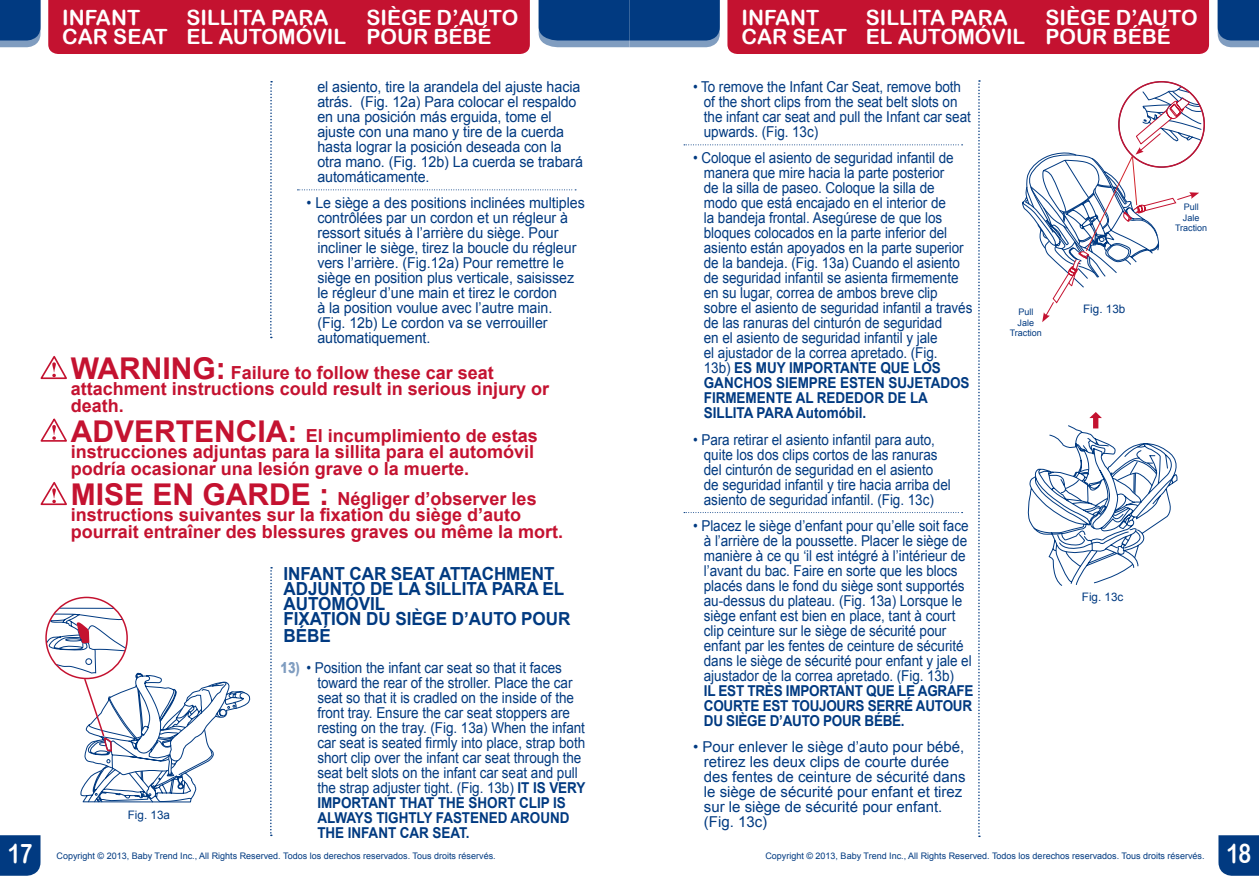
<style>
.page{position:relative;width:1259px;height:893px;background:#fff}
.page>*{position:absolute;margin:0;border:0;box-sizing:border-box;transform-origin:0 0}
.t1{font:27px "Arial Rounded MT Bold";color:#fff;scale:.8 1}
.t2{font:21px/18.8px "Arial Rounded MT Bold";color:#fff}
.t3{font:700 18px/16.5px "Arial";color:#c41230}
.t4{font:700 18px/15.3px "Arial";letter-spacing:-.005em;color:#013a81;scale:.95 1}
.t5{font:15px/15px "Arial";letter-spacing:-.005em;color:#013a81;scale:.9 1}
.t6{font:15px/15px "Arial";letter-spacing:-.005em;color:#013a81;scale:.95 1}
.t7{font:15px/15px "Arial";letter-spacing:-.005em;color:#013a81}
.t8{font:700 15px/15px "Arial";letter-spacing:-.02em;color:#013a81;text-align:justify;scale:.9 1}
.t9{font:11.7px "Arial";color:#013a81}
.t10{font:9px/10.8px "Arial";color:#013a81;text-align:center}
.s1{font-weight:700}
.s2{font-size:30px}
.s3{font-weight:900;color:#809dc0}
</style>
<div class="page">
<div style="left:0;top:835px;width:40px;height:41px;background:#013a81"></div>
<svg style="left:1218px;top:835px;width:41px;height:41px;background:#0c4386"></svg>
<svg style="left:684px;top:144px;width:278px;height:1px"></svg>
<svg style="left:684px;top:512px;width:278px;height:1px"></svg>
<svg style="left:297px;top:189px;width:279px;height:1px"></svg>
<svg style="left:270px;top:81px;width:2px;height:257px"></svg>
<svg style="left:270px;top:567px;width:2px;height:269px"></svg>
<svg style="left:978px;top:80px;width:2px;height:757px"></svg>
<svg style="left:0;top:0;width:40px;height:47px;background:#164a8b"></svg>
<svg style="left:40px;top:355px;width:27px;height:25px"></svg>
<svg style="left:40px;top:418px;width:27px;height:24px"></svg>
<svg style="left:40px;top:481px;width:27px;height:25px"></svg>
<svg style="left:1022px;top:84px;width:180px;height:238px"></svg>
<div style="left:1118px;top:81px;width:87px;height:87px;border:2px solid #c41230;border-radius:50%"></div>
<svg style="left:46px;top:607px;width:205px;height:196px"></svg>
<svg style="left:1027px;top:412px;width:151px;height:174px"></svg>
<div style="left:727px;top:0;width:482px;height:54px;background:#c41230"></div>
<div style="left:48px;top:0;width:482px;height:54px;background:#c41230"></div>
<svg style="left:538px;top:0;width:182px;height:47px;background:#164a8b"></svg>
<svg style="left:1217px;top:0;width:42px;height:47px;background:#1a4d8d"></svg>
<h2 class="t2" style="left:62px;top:8px;width:107px">INFANT<br>CAR SEAT</h2>
<h2 class="t2" style="left:187px;top:8px;width:161px">SILLITA PARA<br>EL AUTOMÓVIL</h2>
<h2 class="t2" style="left:366px;top:8px;width:153px">SIÈGE D’AUTO<br>POUR BÉBÉ</h2>
<h2 class="t2" style="left:741px;top:8px;width:107px">INFANT<br>CAR SEAT</h2>
<h2 class="t2" style="left:865px;top:8px;width:161px">SILLITA PARA<br>EL AUTOMÓVIL</h2>
<h2 class="t2" style="left:1045px;top:8px;width:153px">SIÈGE D’AUTO<br>POUR BÉBÉ</h2>
<p class="t5" style="left:704px;top:79px;width:298px;text-indent:-11px">• To remove the Infant Car Seat, remove both of the short clips from the seat belt slots on the infant car seat and pull the Infant car seat upwards. (Fig. 13c)</p>
<p class="t5" style="left:704px;top:151px;width:300px;text-indent:-11px">• Coloque el asiento de seguridad infantil de manera que mire hacia la parte posterior<br>de la silla de paseo. Coloque la silla de<br>modo que está encajado en el interior de<br>la bandeja frontal. Asegúrese de que los bloques colocados en la parte inferior del asiento están apoyados en la parte superior de la bandeja. (Fig. 13a) Cuando el asiento de seguridad infantil se asienta firmemente en su lugar, correa de ambos breve clip sobre el asiento de seguridad infantil a través de las ranuras del cinturón de seguridad<br>en el asiento de seguridad infantil y jale<br>el ajustador de la correa apretado. (Fig.<br>13b) <span class="s1">ES MUY IMPORTANTE QUE LOS GANCHOS SIEMPRE ESTEN SUJETADOS FIRMEMENTE AL REDEDOR DE LA SILLITA PARA Automóbil.</span></p>
<p class="t5" style="left:704px;top:432px;width:276px;text-indent:-11px">• Para retirar el asiento infantil para auto, quite los dos clips cortos de las ranuras del cinturón de seguridad en el asiento de seguridad infantil y tire hacia arriba del asiento de seguridad infantil. (Fig. 13c)</p>
<p class="t5" style="left:704px;top:518px;width:299px;text-indent:-11px">• Placez le siège d’enfant pour qu’elle soit face à l’arrière de la poussette. Placer le siège de manière à ce qu ‘il est intégré à l’intérieur de l’avant du bac. Faire en sorte que les blocs placés dans le fond du siège sont supportés au-dessus du plateau. (Fig. 13a) Lorsque le siège enfant est bien en place, tant à court clip ceinture sur le siège de sécurité pour enfant par les fentes de ceinture de sécurité dans le siège de sécurité pour enfant y jale el ajustador de la correa apretado. (Fig. 13b)</p>
<p class="t8" style="left:704px;top:684px;width:301px">IL EST TRÈS IMPORTANT QUE LE AGRAFE COURTE EST TOUJOURS SERRÉ AUTOUR DU SIÈGE D’AUTO POUR BÉBÉ.</p>
<p class="t7" style="left:704px;top:740px;width:263px;text-indent:-11px">• Pour enlever le siège d’auto pour bébé, retirez les deux clips de courte durée des fentes de ceinture de sécurité dans le siège de sécurité pour enfant et tirez sur le siège de sécurité pour enfant. (Fig. 13c)</p>
<p class="t6" style="left:317px;top:79px;width:281px">el asiento, tire la arandela del ajuste hacia atrás. (Fig. 12a) Para colocar el respaldo en una posición más erguida, tome el ajuste con una mano y tire de la cuerda hasta lograr la posición deseada con la otra mano. (Fig. 12b) La cuerda se trabará automáticamente.</p>
<p class="t6" style="left:317px;top:196px;width:283px;text-indent:-11px">• Le siège a des positions inclinées multiples contrôlées par un cordon et un régleur à ressort situés à l’arrière du siège. Pour incliner le siège, tirez la boucle du régleur vers l’arrière. (Fig.12a) Pour remettre le siège en position plus verticale, saisissez le régleur d’une main et tirez le cordon<br>à la position voulue avec l’autre main.<br>(Fig. 12b) Le cordon va se verrouiller automatiquement.</p>
<p class="t10" style="left:1175px;top:201px;width:34px">Pull<br>Jale<br>Traction</p>
<p class="t10" style="left:1018px;top:306px;width:17px">Pull</p>
<p class="t9" style="left:1083px;top:302px;width:44px">Fig. 13b</p>
<p class="t10" style="left:1009px;top:317px;width:34px">Jale<br>Traction</p>
<p class="t3" style="left:71px;top:365px;width:480px"><span class="s2">WARNING:</span> Failure to follow these car seat attachment instructions could result in serious injury or death.</p>
<p class="t3" style="left:71px;top:428px;width:469px"><span class="s2">ADVERTENCIA:</span> El incumplimiento de estas instrucciones adjuntas para la sillita para el automóvil podría ocasionar una lesión grave o la muerte.</p>
<p class="t3" style="left:71px;top:491px;width:494px"><span class="s2">MISE EN GARDE :</span> Négliger d’observer les instructions suivantes sur la fixation du siège d’auto pourrait entraîner des blessures graves ou même la mort.</p>
<p class="t4" style="left:284px;top:567px;width:303px">INFANT CAR SEAT ATTACHMENT<br>ADJUNTO DE LA SILLITA PARA EL<br>AUTOMÓVIL<br>FIXATION DU SIÈGE D’AUTO POUR<br>BÉBÉ</p>
<p class="t5" style="left:317px;top:660px;width:299px;text-indent:-37px"><span class="s3">13)</span> • Position the infant car seat so that it faces toward the rear of the stroller. Place the car seat so that it is cradled on the inside of the front tray. Ensure the car seat stoppers are resting on the tray. (Fig. 13a) When the infant car seat is seated firmly into place, strap both short clip over the infant car seat through the seat belt slots on the infant car seat and pull the strap adjuster tight. (Fig. 13b) <span class="s1">IT IS VERY IMPORTANT THAT THE SHORT CLIP IS ALWAYS TIGHTLY FASTENED AROUND THE INFANT CAR SEAT.</span></p>
<p class="t10" style="left:57px;top:851px;width:441px">Copyright © 2013, Baby Trend Inc., All Rights Reserved. Todos los derechos reservados. Tous droits réservés.</p>
<p class="t10" style="left:765px;top:851px;width:441px">Copyright © 2013, Baby Trend Inc., All Rights Reserved. Todos los derechos reservados. Tous droits réservés.</p>
<p class="t9" style="left:1082px;top:589px;width:43px">Fig. 13c</p>
<p class="t9" style="left:128px;top:807px;width:44px">Fig. 13a</p>
<h1 class="t1" style="left:8px;top:838px;width:32px">17</h1>
<h1 class="t1" style="left:1226px;top:838px;width:32px">18</h1>
</div>
